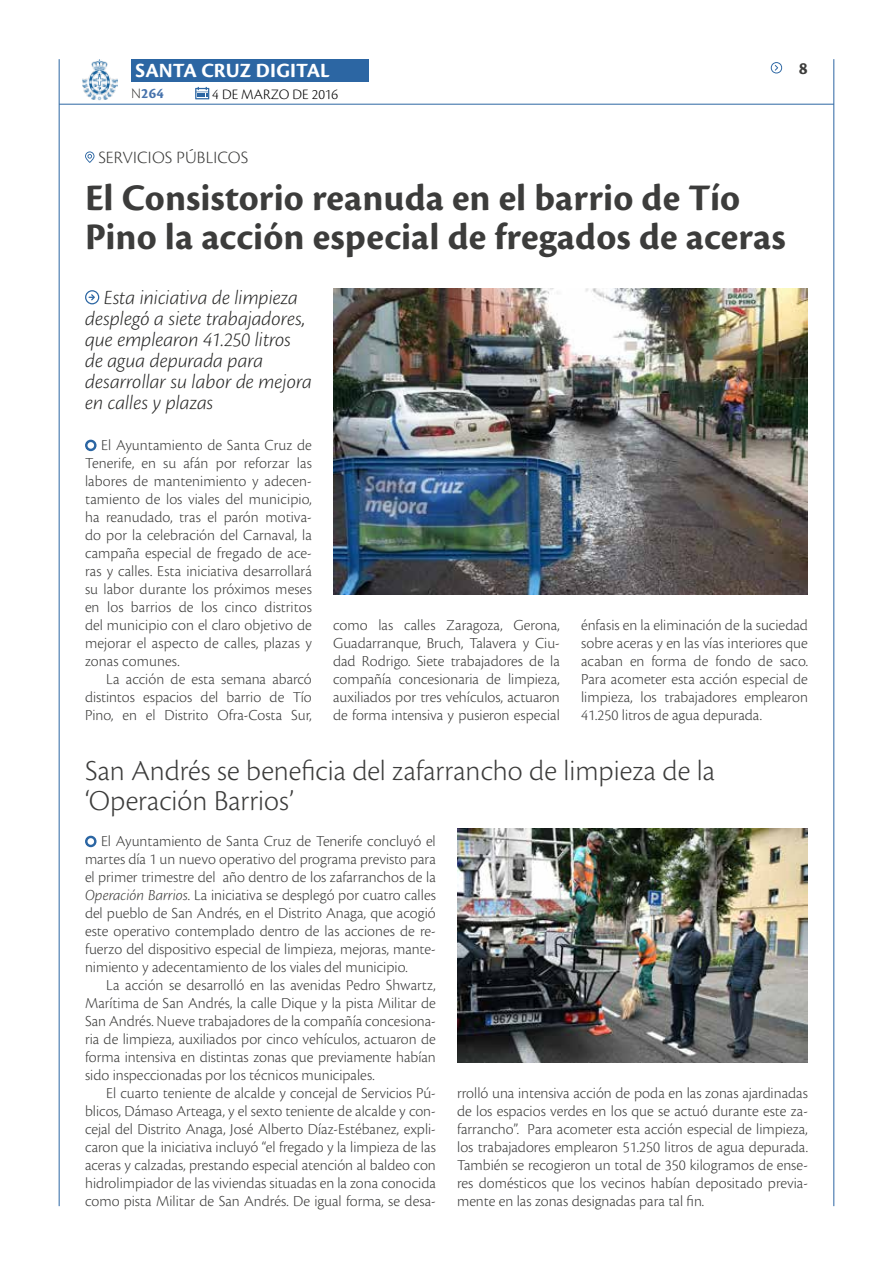
<style>
.page{position:relative;width:893px;height:1263px;background:#fff}
.page>*{position:absolute;margin:0;border:0;box-sizing:border-box;transform-origin:0 0}
.t1{font:700 39px/39px "Cronos Pro";letter-spacing:.005em;color:#3c3c3b}
.t2{font:300 30px/30px "Cronos Pro";color:#3c3c3b}
.t3{font:italic 300 21px/21px "Cronos Pro";letter-spacing:-.005em;color:#282827}
.t4{font:700 21px "Cronos Pro";letter-spacing:.005em;color:#fff}
.t5{font:300 18px "Cronos Pro";letter-spacing:.01em;color:#3c3c3b}
.t6{font:700 18px "Cronos Pro";color:#3c3c3b}
.t7{font:300 15.9px/18px "Cronos Pro";color:#3c3c3b;text-align:justify}
.t8{font:300 15px "Cronos Pro";color:#000}
.t9{font:700 15px "Cronos Pro";color:#4672ac}
.s1{font-weight:300;color:#3c3c3b}
.s2{font-style:italic}
</style>
<div class="page">
<hr style="left:59px;top:104px;width:775px;height:1px;background:#2c66a3">
<div style="left:131px;top:59px;width:238px;height:23px;background:#2c66a3"></div>
<svg style="left:195px;top:87px;width:14px;height:12px"></svg>
<img style="left:82px;top:59px;width:36px;height:42px">
<hr style="left:59px;top:59px;width:1px;height:1147px;background:#2c66a3">
<hr style="left:833px;top:59px;width:1px;height:1147px;background:#2c66a3">
<svg style="left:771px;top:62px;width:12px;height:11px"></svg>
<svg style="left:85px;top:439px;width:12px;height:13px"></svg>
<svg style="left:85px;top:290px;width:14px;height:14px"></svg>
<img style="left:333px;top:288px;width:475px;height:306px">
<svg style="left:85px;top:835px;width:12px;height:13px"></svg>
<svg style="left:85px;top:151px;width:9px;height:12px"></svg>
<img style="left:457px;top:828px;width:351px;height:234px">
<h3 class="t4" style="left:136px;top:59px;width:196px">SANTA CRUZ DIGITAL</h3>
<p class="t9" style="left:131px;top:85px;width:34px"><span class="s1">N</span>264</p>
<p class="t8" style="left:212px;top:86px;width:127px">4 DE MARZO DE 2016</p>
<p class="t6" style="left:799px;top:58px;width:10px">8</p>
<p class="t5" style="left:98px;top:147px;width:151px">SERVICIOS PÚBLICOS</p>
<h1 class="t1" style="left:85px;top:179px;width:702px">El Consistorio reanuda en el barrio de Tío<br>Pino la acción especial de fregados de aceras</h1>
<h3 class="t3" style="left:85px;top:287px;width:228px;text-indent:19px">Esta iniciativa de limpieza desplegó a siete trabajadores, que emplearon 41.250 litros de agua depurada para desarrollar su labor de mejora en calles y plazas</h3>
<p class="t7" style="left:85px;top:436px;width:228px;text-indent:16px">El Ayuntamiento de Santa Cruz de Tenerife, en su afán por reforzar las labores de mantenimiento y adecen&shy;tamiento de los viales del municipio, ha reanudado, tras el parón motiva&shy;do por la celebración del Carnaval, la campaña especial de fregado de ace&shy;ras y calles. Esta iniciativa desarrollará su labor durante los próximos meses en los barrios de los cinco distritos del municipio con el claro objetivo de mejorar el aspecto de calles, plazas y zonas comunes.</p>
<p class="t7" style="left:85px;top:670px;width:228px;text-indent:21px">La acción de esta semana abarcó distintos espacios del barrio de Tío Pino, en el Distrito Ofra-Costa Sur,</p>
<p class="t7" style="left:333px;top:616px;width:228px">como las calles Zaragoza, Gerona, Guadarranque, Bruch, Talavera y Ciu&shy;dad Rodrigo. Siete trabajadores de la compañía concesionaria de limpieza, auxiliados por tres vehículos, actuaron de forma intensiva y pusieron especial</p>
<p class="t7" style="left:581px;top:616px;width:228px">énfasis en la eliminación de la suciedad sobre aceras y en las vías interiores que acaban en forma de fondo de saco.<br>Para acometer esta acción especial de limpieza, los trabajadores emplearon 41.250 litros de agua depurada.</p>
<h2 class="t2" style="left:85px;top:755px;width:631px">San Andrés se beneficia del zafarrancho de limpieza de la ‘Operación Barrios’</h2>
<p class="t7" style="left:85px;top:832px;width:352px;text-indent:16px">El Ayuntamiento de Santa Cruz de Tenerife concluyó el martes día 1 un nuevo operativo del programa previsto para el primer trimestre del año dentro de los zafarranchos de la <span class="s2">Operación Barrios</span>. La iniciativa se desplegó por cuatro calles del pueblo de San Andrés, en el Distrito Anaga, que acogió este operativo contemplado dentro de las acciones de re&shy;fuerzo del dispositivo especial de limpieza, mejoras, mante&shy;nimiento y adecentamiento de los viales del municipio.</p>
<p class="t7" style="left:85px;top:976px;width:352px;text-indent:21px">La acción se desarrolló en las avenidas Pedro Shwartz, Marítima de San Andrés, la calle Dique y la pista Militar de San Andrés. Nueve trabajadores de la compañía concesiona&shy;ria de limpieza, auxiliados por cinco vehículos, actuaron de forma intensiva en distintas zonas que previamente habían sido inspeccionadas por los técnicos municipales.</p>
<p class="t7" style="left:85px;top:1084px;width:352px;text-indent:21px">El cuarto teniente de alcalde y concejal de Servicios Pú&shy;blicos, Dámaso Arteaga, y el sexto teniente de alcalde y con&shy;cejal del Distrito Anaga, José Alberto Díaz-Estébanez, expli&shy;caron que la iniciativa incluyó “el fregado y la limpieza de las aceras y calzadas, prestando especial atención al baldeo con hidrolimpiador de las viviendas situadas en la zona conocida como pista Militar de San Andrés. De igual forma, se desa-</p>
<p class="t7" style="left:457px;top:1084px;width:352px">rrolló una intensiva acción de poda en las zonas ajardinadas de los espacios verdes en los que se actuó durante este za&shy;farrancho”. Para acometer esta acción especial de limpieza, los trabajadores emplearon 51.250 litros de agua depurada.<br>También se recogieron un total de 350 kilogramos de ense&shy;res domésticos que los vecinos habían depositado previa&shy;mente en las zonas designadas para tal fin.</p>
</div>
